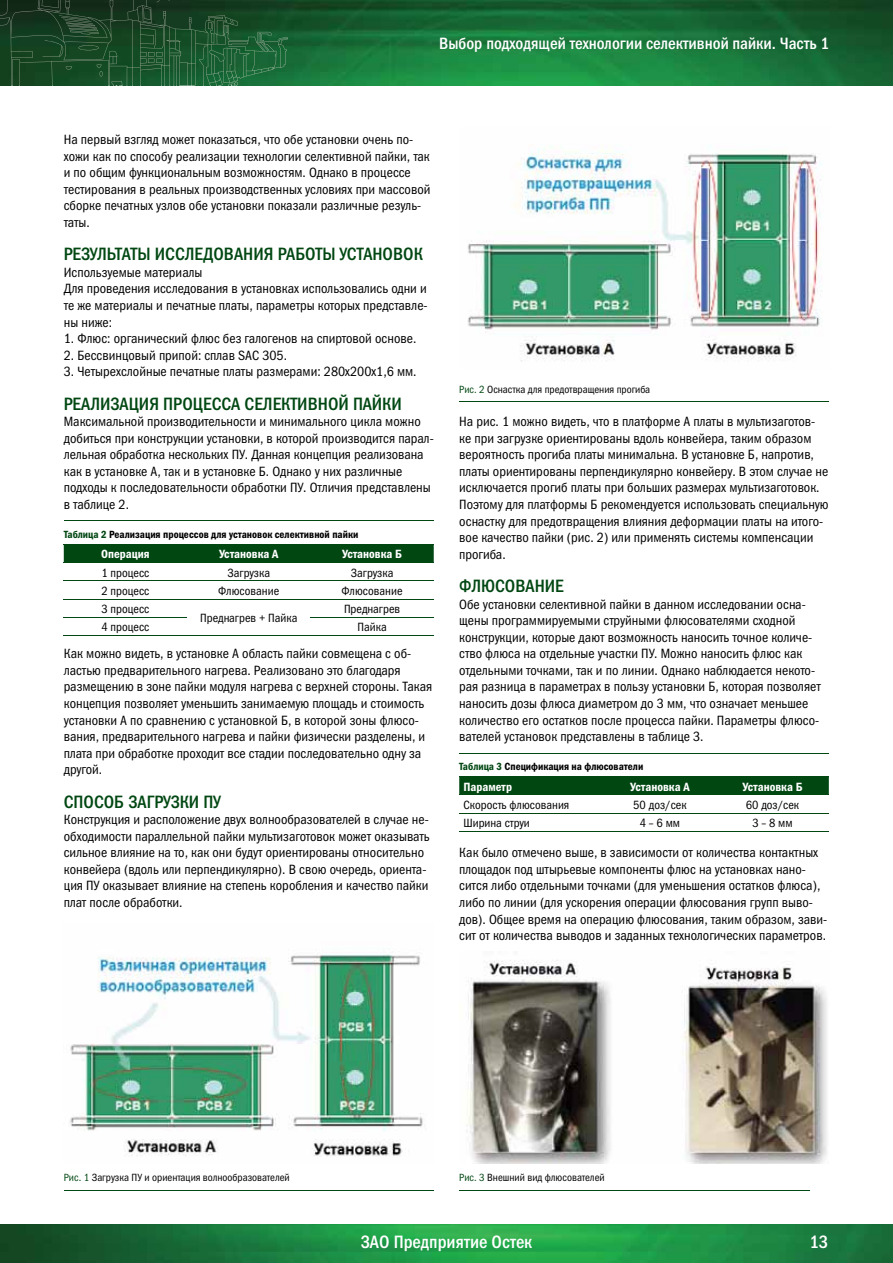
<style>
.page{position:relative;width:893px;height:1263px;background:#fff}
.page>*{position:absolute;margin:0;border:0;box-sizing:border-box;transform-origin:0 0}
.t1{font:18px "Franklin Gothic Medi Cond C";color:#004712}
.t2{font:18px "Franklin Gothic Medi Cond C";color:#fff}
.t3{font:16.5px "Franklin Gothic Medi Cond C";color:#fff}
.t4{font:13.5px/16.6px "Franklin Gothic Book Cond C";color:#000}
.t5{font:12px "Franklin Gothic Book Cond C";color:#000}
.t6{font:12px "Franklin Gothic Demi Cond C";color:#fff}
.t7{font:10.5px "Franklin Gothic Book Cond C";color:#000}
.t8{font:10.5px "Franklin Gothic Demi Cond C";color:#000}
.s1{color:#004712}
</style>
<div class="page">
<img style="left:0;top:1225px;width:893px;height:38px">
<img style="left:0;top:0;width:893px;height:85px">
<svg style="left:11px;top:85px;width:226px;height:1px"></svg>
<img style="left:9px;top:0;width:161px;height:85px">
<img style="left:0;top:0;width:7px;height:16px">
<svg style="left:0;top:16px;width:10px;height:10px"></svg>
<hr style="left:64px;top:520px;width:370px;height:1px;background:#004712">
<div style="left:64px;top:545px;width:370px;height:17px;background:#004712"></div>
<hr style="left:64px;top:544px;width:123px;height:1px;background:#004712">
<hr style="left:187px;top:544px;width:123px;height:1px;background:#004712">
<hr style="left:310px;top:544px;width:124px;height:1px;background:#004712">
<hr style="left:64px;top:562px;width:123px;height:1px;background:#004712">
<hr style="left:187px;top:562px;width:123px;height:1px;background:#004712">
<hr style="left:310px;top:562px;width:124px;height:1px;background:#004712">
<hr style="left:64px;top:581px;width:123px;height:1px;background:#004712">
<hr style="left:187px;top:581px;width:123px;height:1px;background:#004712">
<hr style="left:310px;top:581px;width:124px;height:1px;background:#004712">
<hr style="left:64px;top:599px;width:123px;height:1px;background:#004712">
<hr style="left:187px;top:599px;width:123px;height:1px;background:#004712">
<hr style="left:187px;top:635px;width:123px;height:1px;background:#004712">
<hr style="left:310px;top:599px;width:124px;height:1px;background:#004712">
<hr style="left:64px;top:617px;width:123px;height:1px;background:#004712">
<hr style="left:64px;top:635px;width:123px;height:1px;background:#004712">
<hr style="left:310px;top:617px;width:124px;height:1px;background:#004712">
<hr style="left:310px;top:635px;width:124px;height:1px;background:#004712">
<hr style="left:459px;top:753px;width:370px;height:1px;background:#004712">
<div style="left:459px;top:777px;width:370px;height:18px;background:#004712"></div>
<hr style="left:459px;top:776px;width:145px;height:1px;background:#004712">
<hr style="left:604px;top:776px;width:112px;height:1px;background:#004712">
<hr style="left:716px;top:776px;width:113px;height:1px;background:#004712">
<hr style="left:459px;top:795px;width:145px;height:1px;background:#004712">
<hr style="left:604px;top:795px;width:112px;height:1px;background:#004712">
<hr style="left:716px;top:795px;width:113px;height:1px;background:#004712">
<hr style="left:459px;top:813px;width:145px;height:1px;background:#004712">
<hr style="left:604px;top:813px;width:112px;height:1px;background:#004712">
<hr style="left:716px;top:813px;width:113px;height:1px;background:#004712">
<hr style="left:459px;top:831px;width:145px;height:1px;background:#004712">
<hr style="left:604px;top:831px;width:112px;height:1px;background:#004712">
<hr style="left:716px;top:831px;width:113px;height:1px;background:#004712">
<hr style="left:64px;top:1190px;width:370px;height:1px;background:#004712">
<hr style="left:459px;top:401px;width:370px;height:1px;background:#004712">
<hr style="left:459px;top:1190px;width:351px;height:1px;background:#004712">
<img style="left:70px;top:954px;width:353px;height:203px">
<img style="left:467px;top:149px;width:355px;height:213px">
<img style="left:466px;top:960px;width:361px;height:204px">
<p class="t3" style="left:439px;top:34px;width:392px">Выбор подходящей технологии селективной пайки. Часть 1</p>
<p class="t4" style="left:64px;top:131px;width:368px">На первый взгляд может показаться, что обе установки очень по&shy;хожи как по способу реализации технологии селективной пайки, так и по общим функциональным возможностям. Однако в процессе тестирования в реальных производственных условиях при массовой сборке печатных узлов обе установки показали различные резуль&shy;таты.</p>
<h1 class="t1" style="left:64px;top:244px;width:361px">РЕЗУЛЬТАТЫ ИССЛЕДОВАНИЯ РАБОТЫ УСТАНОВОК</h1>
<p class="t4" style="left:64px;top:264px;width:365px">Используемые материалы<br>Для проведения исследования в установках использовались одни и те же материалы и печатные платы, параметры которых представле&shy;ны ниже:</p>
<p class="t4" style="left:64px;top:330px;width:354px">1. Флюс: органический флюс без галогенов на спиртовой основе.</p>
<p class="t4" style="left:64px;top:347px;width:225px">2. Бессвинцовый припой: сплав SAC 305.</p>
<p class="t4" style="left:64px;top:363px;width:354px">3. Четырехслойные печатные платы размерами: 280x200x1,6 мм.</p>
<h1 class="t1" style="left:64px;top:393px;width:339px">РЕАЛИЗАЦИЯ ПРОЦЕССА СЕЛЕКТИВНОЙ ПАЙКИ</h1>
<p class="t4" style="left:64px;top:413px;width:371px">Максимальной производительности и минимального цикла можно добиться при конструкции установки, в которой производится парал&shy;лельная обработка нескольких ПУ. Данная концепция реализована как в установке А, так и в установке Б. Однако у них различные подходы к последовательности обработки ПУ. Отличия представлены в таблице 2.</p>
<p class="t8" style="left:64px;top:529px;width:296px"><span class="s1">Таблица 2</span> Реализация процессов для установок селективной пайки</p>
<p class="t6" style="left:101px;top:548px;width:50px">Операция</p>
<p class="t6" style="left:219px;top:548px;width:61px">Установка А</p>
<p class="t6" style="left:342px;top:548px;width:62px">Установка Б</p>
<p class="t5" style="left:101px;top:566px;width:50px">1 процесс</p>
<p class="t5" style="left:227px;top:566px;width:44px">Загрузка</p>
<p class="t5" style="left:351px;top:566px;width:44px">Загрузка</p>
<p class="t5" style="left:101px;top:584px;width:50px">2 процесс</p>
<p class="t5" style="left:218px;top:584px;width:62px">Флюсование</p>
<p class="t5" style="left:342px;top:584px;width:62px">Флюсование</p>
<p class="t5" style="left:101px;top:602px;width:49px">3 процесс</p>
<p class="t5" style="left:200px;top:611px;width:99px">Преднагрев + Пайка</p>
<p class="t5" style="left:344px;top:602px;width:58px">Преднагрев</p>
<p class="t5" style="left:101px;top:620px;width:49px">4 процесс</p>
<p class="t5" style="left:357px;top:620px;width:31px">Пайка</p>
<p class="t4" style="left:64px;top:645px;width:370px">Как можно видеть, в установке А область пайки совмещена с об&shy;ластью предварительного нагрева. Реализовано это благодаря размещению в зоне пайки модуля нагрева с верхней стороны. Такая концепция позволяет уменьшить занимаемую площадь и стоимость установки А по сравнению с установкой Б, в которой зоны флюсо&shy;вания, предварительного нагрева и пайки физически разделены, и плата при обработке проходит все стадии последовательно одну за другой.</p>
<h1 class="t1" style="left:64px;top:791px;width:158px">СПОСОБ ЗАГРУЗКИ ПУ</h1>
<p class="t4" style="left:64px;top:811px;width:367px">Конструкция и расположение двух волнообразователей в случае не&shy;обходимости параллельной пайки мультизаготовок может оказывать сильное влияние на то, как они будут ориентированы относительно конвейера (вдоль или перпендикулярно). В свою очередь, ориента&shy;ция ПУ оказывает влияние на степень коробления и качество пайки плат после обработки.</p>
<p class="t7" style="left:459px;top:383px;width:192px"><span class="s1">Рис. 2</span> Оснастка для предотвращения прогиба</p>
<p class="t4" style="left:459px;top:413px;width:371px">На рис. 1 можно видеть, что в платформе А платы в мультизаготов&shy;ке при загрузке ориентированы вдоль конвейера, таким образом вероятность прогиба платы минимальна. В установке Б, напротив, платы ориентированы перпендикулярно конвейеру. В этом случае не исключается прогиб платы при больших размерах мультизаготовок.<br>Поэтому для платформы Б рекомендуется использовать специальную оснастку для предотвращения влияния деформации платы на итого&shy;вое качество пайки (рис. 2) или применять системы компенсации прогиба.</p>
<h1 class="t1" style="left:459px;top:576px;width:106px">ФЛЮСОВАНИЕ</h1>
<p class="t4" style="left:459px;top:595px;width:363px">Обе установки селективной пайки в данном исследовании осна&shy;щены программируемыми струйными флюсователями сходной конструкции, которые дают возможность наносить точное количе&shy;ство флюса на отдельные участки ПУ. Можно наносить флюс как отдельными точками, так и по линии. Однако наблюдается некото&shy;рая разница в параметрах в пользу установки Б, которая позволяет наносить дозы флюса диаметром до 3 мм, что означает меньшее количество его остатков после процесса пайки. Параметры флюсо&shy;вателей установок представлены в таблице 3.</p>
<p class="t8" style="left:459px;top:761px;width:186px"><span class="s1">Таблица 3</span> Спецификация на флюсователи</p>
<p class="t6" style="left:463px;top:780px;width:50px">Параметр</p>
<p class="t6" style="left:630px;top:780px;width:61px">Установка А</p>
<p class="t6" style="left:742px;top:780px;width:62px">Установка Б</p>
<p class="t5" style="left:463px;top:798px;width:107px">Скорость флюсования</p>
<p class="t5" style="left:633px;top:798px;width:55px">50 доз/сек</p>
<p class="t5" style="left:746px;top:798px;width:55px">60 доз/сек</p>
<p class="t5" style="left:463px;top:816px;width:68px">Ширина струи</p>
<p class="t5" style="left:640px;top:816px;width:42px">4 – 6 мм</p>
<p class="t5" style="left:752px;top:816px;width:42px">3 – 8 мм</p>
<p class="t4" style="left:459px;top:844px;width:370px">Как было отмечено выше, в зависимости от количества контактных площадок под штырьевые компоненты флюс на установках нано&shy;сится либо отдельными точками (для уменьшения остатков флюса), либо по линии (для ускорения операции флюсования групп выво&shy;дов). Общее время на операцию флюсования, таким образом, зави&shy;сит от количества выводов и заданных технологических параметров.</p>
<p class="t7" style="left:64px;top:1172px;width:227px"><span class="s1">Рис. 1</span> Загрузка ПУ и ориентация волнообразователей</p>
<p class="t7" style="left:459px;top:1172px;width:147px"><span class="s1">Рис. 3</span> Внешний вид флюсователей</p>
<h1 class="t2" style="left:361px;top:1232px;width:173px">ЗАО Предприятие Остек</h1>
<h1 class="t2" style="left:809px;top:1232px;width:20px">13</h1>
</div>
